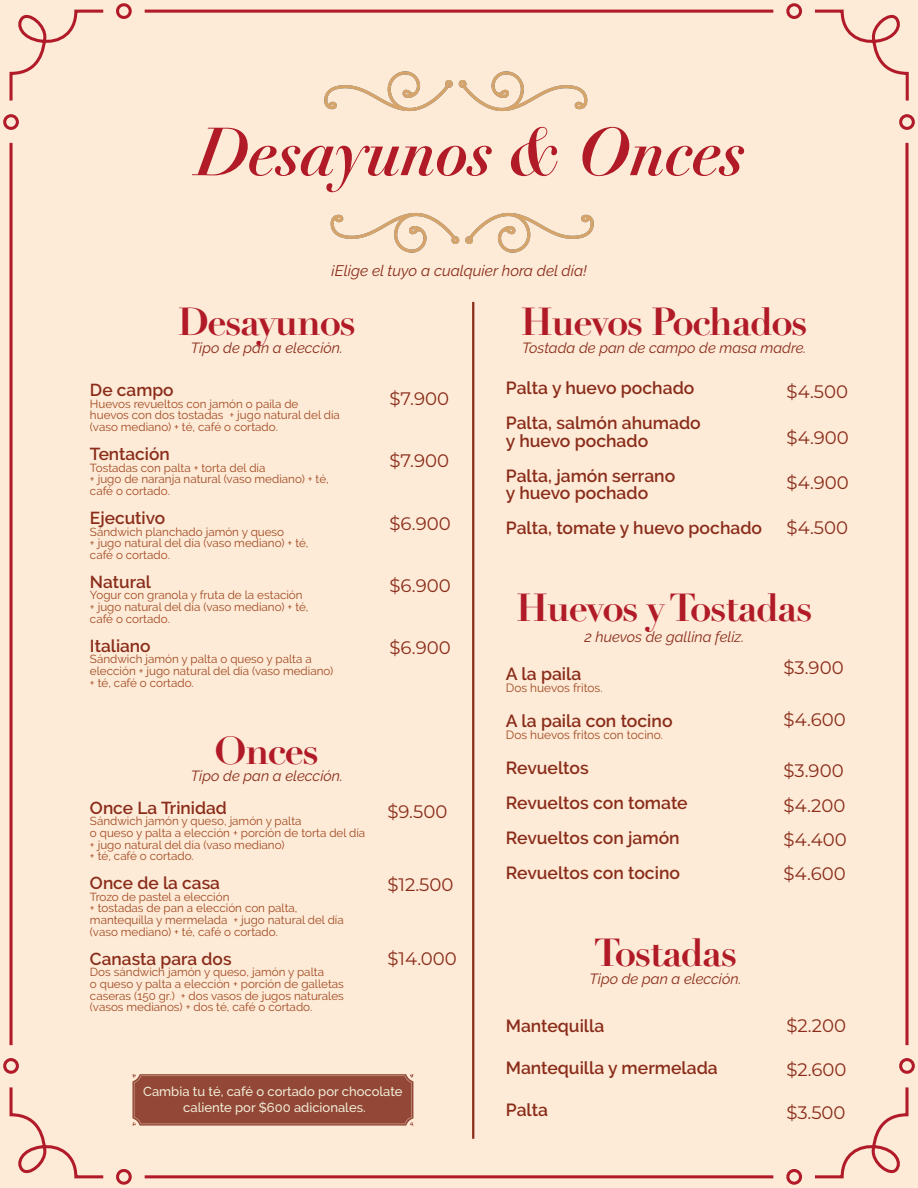
<style>
.page{position:relative;width:918px;height:1188px;background:#fff}
.page>*{position:absolute;margin:0;border:0;box-sizing:border-box;transform-origin:0 0}
.t1{font:italic 700 66.6px "Didot LT Pro";letter-spacing:-.015em;color:#b11b28}
.t2{font:700 38.4px "Didot LT Pro";letter-spacing:-.04em;color:#b11b28}
.t3{font:18.15px/34.3px "Montserrat";color:#8a2c1a}
.t4{font:600 17.55px/35.1px "Raleway";color:#8a2c1a}
.t5{font:600 17.25px "Raleway";color:#8a2c1a}
.t6{font:italic 15.3px "Raleway";color:#8a2c1a}
.t7{font:italic 14.7px "Raleway";color:#8a2c1a}
.t8{font:500 13.05px/15.6px "Raleway";color:#f0edd8;text-align:center}
.t9{font:11.85px "Raleway";color:#a14922}
.t10{font:11.7px/11.7px "Raleway";color:#a14922}
</style>
<div class="page">
<div style="left:2px;top:0;width:914px;height:1188px;background:#fdebd7"></div>
<svg style="left:132px;top:1074px;width:281px;height:52px;background:#964c3b"></svg>
<div style="left:308px;top:22px;width:302px;height:115px;background:#fdebd7"></div>
<div style="left:308px;top:187px;width:302px;height:115px;background:#fdebd7"></div>
<h1 class="t1" style="left:198px;top:110px;width:550px">Desayunos &amp; Onces</h1>
<h3 class="t6" style="left:331px;top:262px;width:257px">¡Elige el tuyo a cualquier hora del día!</h3>
<h2 class="t2" style="left:521px;top:298px;width:288px">Huevos Pochados</h2>
<p class="t7" style="left:522px;top:339px;width:286px">Tostada de pan de campo de masa madre.</p>
<h2 class="t2" style="left:178px;top:298px;width:180px">Desayunos</h2>
<p class="t7" style="left:191px;top:339px;width:154px">Tipo de pan a elección.</p>
<h3 class="t5" style="left:90px;top:380px;width:85px">De campo</h3>
<p class="t10" style="left:90px;top:398px;width:251px">Huevos revueltos con jamón o paila de huevos con dos tostadas + jugo natural del día (vaso mediano) + té, café o cortado.</p>
<h3 class="t5" style="left:90px;top:444px;width:81px">Tentación</h3>
<p class="t10" style="left:90px;top:462px;width:240px">Tostadas con palta + torta del día<br>+ jugo de naranja natural (vaso mediano) + té, café o cortado.</p>
<h3 class="t5" style="left:90px;top:508px;width:77px">Ejecutivo</h3>
<p class="t10" style="left:90px;top:526px;width:220px">Sándwich planchado jamón y queso<br>+ jugo natural del día (vaso mediano) + té, café o cortado.</p>
<h3 class="t5" style="left:90px;top:572px;width:63px">Natural</h3>
<p class="t10" style="left:90px;top:589px;width:220px">Yogur con granola y fruta de la estación + jugo natural del día (vaso mediano) + té, café o cortado.</p>
<h3 class="t5" style="left:90px;top:636px;width:62px">Italiano</h3>
<p class="t10" style="left:90px;top:653px;width:245px">Sándwich jamón y palta o queso y palta a elección + jugo natural del día (vaso mediano) + té, café o cortado.</p>
<h2 class="t2" style="left:215px;top:726px;width:106px">Onces</h2>
<p class="t7" style="left:191px;top:767px;width:154px">Tipo de pan a elección.</p>
<h3 class="t5" style="left:90px;top:798px;width:138px">Once La Trinidad</h3>
<p class="t10" style="left:90px;top:815px;width:277px">Sándwich jamón y queso, jamón y palta<br>o queso y palta a elección + porción de torta del día + jugo natural del día (vaso mediano)<br>+ té, café o cortado.</p>
<h3 class="t5" style="left:90px;top:873px;width:132px">Once de la casa</h3>
<p class="t10" style="left:90px;top:891px;width:255px">Trozo de pastel a elección<br>+ tostadas de pan a elección con palta, mantequilla y mermelada + jugo natural del día (vaso mediano) + té, café o cortado.</p>
<h3 class="t5" style="left:90px;top:949px;width:143px">Canasta para dos</h3>
<p class="t10" style="left:90px;top:966px;width:255px">Dos sándwich jamón y queso, jamón y palta<br>o queso y palta a elección + porción de galletas caseras (150 gr.) + dos vasos de jugos naturales (vasos medianos) + dos té, café o cortado.</p>
<h3 class="t3" style="left:390px;top:381px;width:61px">$7.900</h3>
<h3 class="t3" style="left:390px;top:443px;width:61px">$7.900</h3>
<h3 class="t3" style="left:390px;top:505px;width:63px">$6.900</h3>
<h3 class="t3" style="left:390px;top:568px;width:63px">$6.900</h3>
<h3 class="t3" style="left:390px;top:630px;width:63px">$6.900</h3>
<h3 class="t3" style="left:388px;top:794px;width:61px">$9.500</h3>
<h3 class="t3" style="left:388px;top:867px;width:68px">$12.500</h3>
<h3 class="t3" style="left:388px;top:940px;width:71px">$14.000</h3>
<p class="t8" style="left:143px;top:1084px;width:261px">Cambia tu té, café o cortado por chocolate caliente por $600 adicionales.</p>
<h3 class="t4" style="left:506px;top:370px;width:196px">Palta y huevo pochado<br>Palta, salmón ahumado</h3>
<h3 class="t4" style="left:506px;top:423px;width:171px">y huevo pochado<br>Palta, jamón serrano</h3>
<h3 class="t4" style="left:506px;top:476px;width:258px">y huevo pochado<br>Palta, tomate y huevo pochado</h3>
<h3 class="t3" style="left:786px;top:374px;width:63px">$4.500</h3>
<h3 class="t3" style="left:786px;top:419px;width:64px">$4.900</h3>
<h3 class="t3" style="left:786px;top:465px;width:64px">$4.900</h3>
<h3 class="t3" style="left:786px;top:510px;width:63px">$4.500</h3>
<h2 class="t2" style="left:516px;top:583px;width:298px">Huevos y Tostadas</h2>
<p class="t7" style="left:584px;top:628px;width:161px">2 huevos de gallina feliz.</p>
<h3 class="t4" style="left:506px;top:656px;width:77px">A la paila</h3>
<p class="t9" style="left:506px;top:681px;width:98px">Dos huevos fritos.</p>
<h3 class="t4" style="left:506px;top:703px;width:168px">A la paila con tocino</h3>
<p class="t9" style="left:506px;top:728px;width:159px">Dos huevos fritos con tocino.</p>
<h3 class="t4" style="left:506px;top:750px;width:183px">Revueltos<br>Revueltos con tomate<br>Revueltos con jamón<br>Revueltos con tocino</h3>
<h3 class="t3" style="left:784px;top:650px;width:62px">$3.900</h3>
<h3 class="t3" style="left:784px;top:701px;width:64px">$4.600</h3>
<h3 class="t3" style="left:784px;top:753px;width:65px">$3.900 $4.200 $4.400 $4.600</h3>
<h2 class="t2" style="left:594px;top:929px;width:145px">Tostadas</h2>
<p class="t7" style="left:589px;top:970px;width:154px">Tipo de pan a elección.</p>
<h3 class="t4" style="left:506px;top:1008px;width:100px">Mantequilla</h3>
<h3 class="t4" style="left:506px;top:1050px;width:213px">Mantequilla y mermelada</h3>
<h3 class="t4" style="left:506px;top:1092px;width:44px">Palta</h3>
<h3 class="t3" style="left:786px;top:1008px;width:61px">$2.200</h3>
<h3 class="t3" style="left:786px;top:1051px;width:62px">$2.600</h3>
<h3 class="t3" style="left:786px;top:1095px;width:61px">$3.500</h3>
</div>
